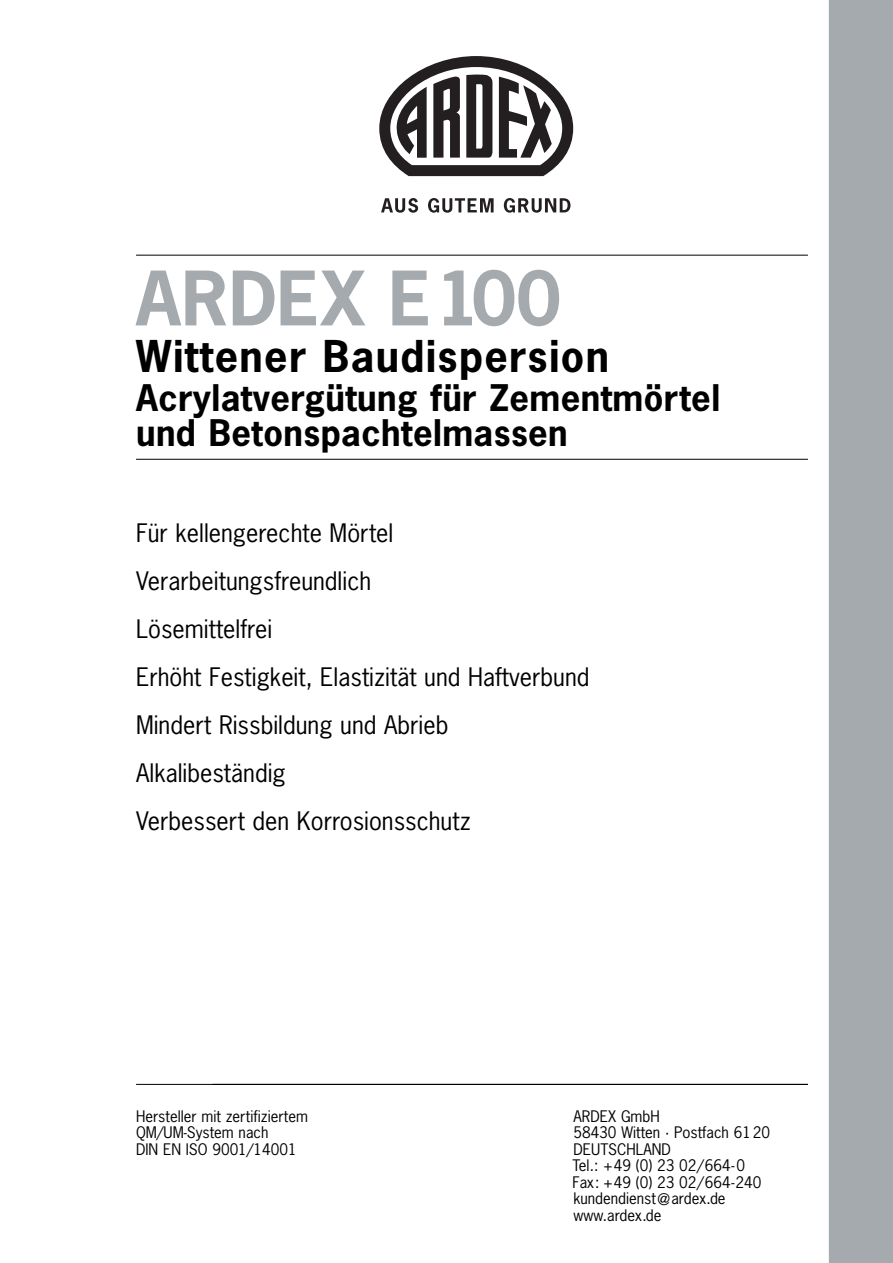
<style>
.page{position:relative;width:893px;height:1263px;background:#fff}
.page>*{position:absolute;margin:0;border:0;box-sizing:border-box;transform-origin:0 0}
.t1{font:700 70.5px "News Gothic";letter-spacing:.01em;color:#a5aaae}
.t2{font:700 41.25px "News Gothic";letter-spacing:.03em;color:#000}
.t3{font:700 34.5px/34.5px "News Gothic";letter-spacing:.01em;color:#000}
.t4{font:24px/48px "News Gothic";color:#000}
.t5{font:15px/16.5px "News Gothic";color:#000}
</style>
<div class="page">
<div style="left:829px;top:0;width:64px;height:1263px;background:#a5aaae"></div>
<hr style="left:136px;top:1084px;width:672px;height:1px;background:#000">
<hr style="left:136px;top:255px;width:672px;height:1px;background:#000">
<hr style="left:136px;top:459px;width:672px;height:1px;background:#000">
<svg style="left:379px;top:56px;width:194px;height:120px"></svg>
<svg style="left:381px;top:198px;width:37px;height:15px"></svg>
<svg style="left:428px;top:198px;width:66px;height:15px"></svg>
<svg style="left:504px;top:198px;width:66px;height:15px"></svg>
<h1 class="t1" style="left:136px;top:260px;width:426px">ARDEX E100</h1>
<h2 class="t2" style="left:136px;top:333px;width:474px">Wittener Baudispersion</h2>
<h3 class="t3" style="left:136px;top:382px;width:586px">Acrylatvergütung für Zementmörtel und Betonspachtelmassen</h3>
<h3 class="t4" style="left:136px;top:510px;width:455px">Für kellengerechte Mörtel<br>Verarbeitungsfreundlich<br>Lösemittelfrei<br>Erhöht Festigkeit, Elastizität und Haftverbund<br>Mindert Rissbildung und Abrieb<br>Alkalibeständig<br>Verbessert den Korrosionsschutz</h3>
<p class="t5" style="left:136px;top:1108px;width:173px">Hersteller mit zertifiziertem<br>QM/UM-System nach<br>DIN EN ISO 9001/14001</p>
<p class="t5" style="left:572px;top:1108px;width:199px">ARDEX GmbH<br>58430 Witten · Postfach 6120<br>DEUTSCHLAND<br>Tel.: +49 (0) 23 02/664-0<br>Fax: +49 (0) 23 02/664-240 kundendienst@ardex.de www.ardex.de</p>
</div>
